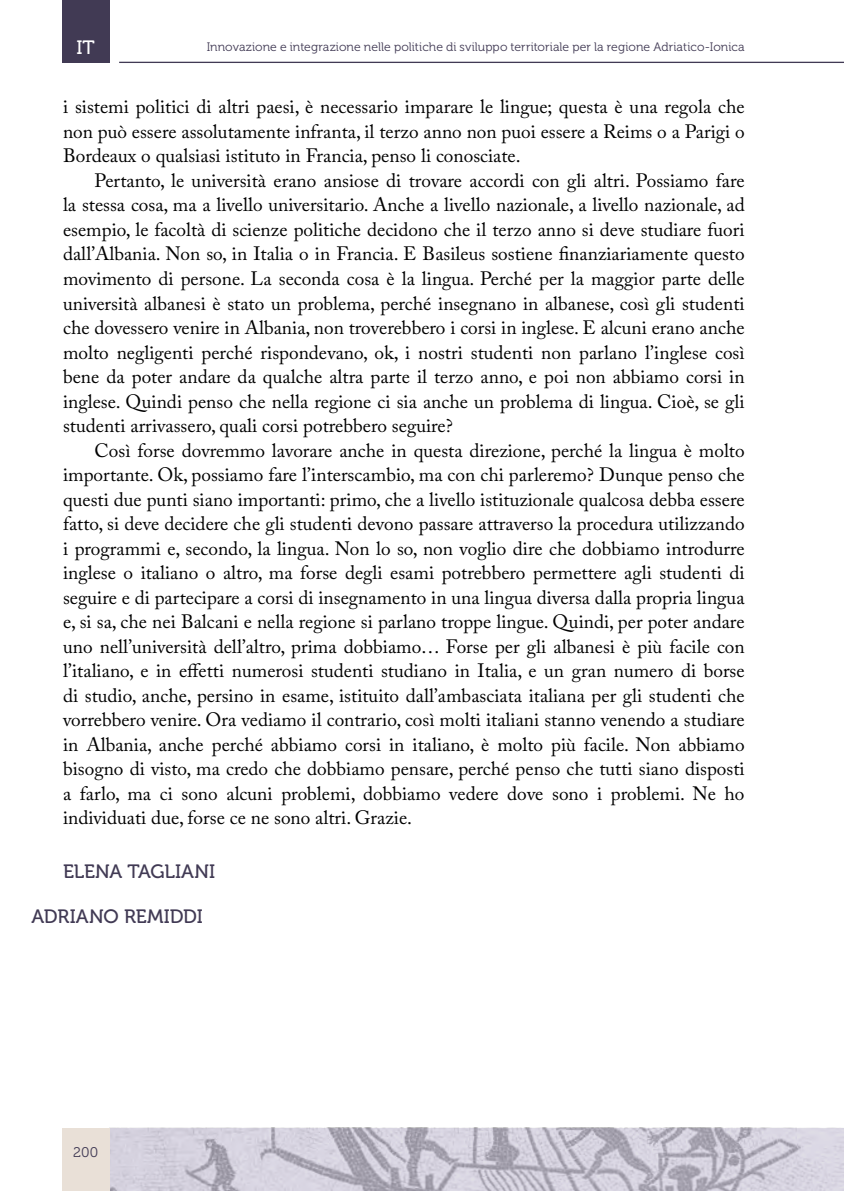
<style>
.page{position:relative;width:844px;height:1191px;background:#fff}
.page>*{position:absolute;margin:0;border:0;box-sizing:border-box;transform-origin:0 0}
.t1{font:19.25px "Adobe Caslon Pro";color:#000}
.t2{font:19.25px "Museo 500";letter-spacing:-.005em;color:#413a54}
.t3{font:19.25px "Museo 500";color:#fff}
.t4{font:14px "Museo 300";color:#413a54}
.t5{font:12.25px "Museo 300";letter-spacing:.005em;color:#413a54}
</style>
<div class="page">
<svg style="left:109px;top:1128px;width:734px;height:63px;background:#c7c3d0"></svg>
<div style="left:62px;top:1128px;width:47px;height:63px;background:#e9e0d7"></div>
<hr style="left:119px;top:62px;width:724px;height:1px;background:#413a54">
<div style="left:62px;top:0;width:47px;height:63px;background:#413a54"></div>
<p class="t3" style="left:76px;top:37px;width:20px">IT</p>
<p class="t5" style="left:207px;top:40px;width:539px">Innovazione e integrazione nelle politiche di sviluppo territoriale per la regione Adriatico-Ionica</p>
<p class="t1" style="left:63px;top:95px;width:683px">i sistemi politici di altri paesi, è necessario imparare le lingue; questa è una regola che</p>
<p class="t1" style="left:63px;top:120px;width:683px">non può essere assolutamente infranta, il terzo anno non puoi essere a Reims o a Parigi o</p>
<p class="t1" style="left:63px;top:144px;width:459px">Bordeaux o qualsiasi istituto in Francia, penso li conosciate.</p>
<p class="t1" style="left:94px;top:169px;width:651px">Pertanto, le università erano ansiose di trovare accordi con gli altri. Possiamo fare</p>
<p class="t1" style="left:63px;top:193px;width:683px">la stessa cosa, ma a livello universitario. Anche a livello nazionale, a livello nazionale, ad</p>
<p class="t1" style="left:63px;top:218px;width:683px">esempio, le facoltà di scienze politiche decidono che il terzo anno si deve studiare fuori</p>
<p class="t1" style="left:63px;top:242px;width:683px">dall’Albania. Non so, in Italia o in Francia. E Basileus sostiene finanziariamente questo</p>
<p class="t1" style="left:63px;top:267px;width:683px">movimento di persone. La seconda cosa è la lingua. Perché per la maggior parte delle</p>
<p class="t1" style="left:63px;top:292px;width:683px">università albanesi è stato un problema, perché insegnano in albanese, così gli studenti</p>
<p class="t1" style="left:63px;top:316px;width:683px">che dovessero venire in Albania, non troverebbero i corsi in inglese. E alcuni erano anche</p>
<p class="t1" style="left:63px;top:341px;width:683px">molto negligenti perché rispondevano, ok, i nostri studenti non parlano l’inglese così</p>
<p class="t1" style="left:63px;top:365px;width:683px">bene da poter andare da qualche altra parte il terzo anno, e poi non abbiamo corsi in</p>
<p class="t1" style="left:63px;top:390px;width:683px">inglese. Quindi penso che nella regione ci sia anche un problema di lingua. Cioè, se gli</p>
<p class="t1" style="left:63px;top:414px;width:391px">studenti arrivassero, quali corsi potrebbero seguire?</p>
<p class="t1" style="left:94px;top:439px;width:651px">Così forse dovremmo lavorare anche in questa direzione, perché la lingua è molto</p>
<p class="t1" style="left:63px;top:463px;width:683px">importante. Ok, possiamo fare l’interscambio, ma con chi parleremo? Dunque penso che</p>
<p class="t1" style="left:63px;top:488px;width:683px">questi due punti siano importanti: primo, che a livello istituzionale qualcosa debba essere</p>
<p class="t1" style="left:63px;top:512px;width:683px">fatto, si deve decidere che gli studenti devono passare attraverso la procedura utilizzando</p>
<p class="t1" style="left:63px;top:537px;width:683px">i programmi e, secondo, la lingua. Non lo so, non voglio dire che dobbiamo introdurre</p>
<p class="t1" style="left:63px;top:561px;width:683px">inglese o italiano o altro, ma forse degli esami potrebbero permettere agli studenti di</p>
<p class="t1" style="left:63px;top:586px;width:682px">seguire e di partecipare a corsi di insegnamento in una lingua diversa dalla propria lingua</p>
<p class="t1" style="left:63px;top:610px;width:682px">e, si sa, che nei Balcani e nella regione si parlano troppe lingue. Quindi, per poter andare</p>
<p class="t1" style="left:63px;top:635px;width:683px">uno nell’università dell’altro, prima dobbiamo… Forse per gli albanesi è più facile con</p>
<p class="t1" style="left:63px;top:659px;width:683px">l’italiano, e in effetti numerosi studenti studiano in Italia, e un gran numero di borse</p>
<p class="t1" style="left:63px;top:684px;width:683px">di studio, anche, persino in esame, istituito dall’ambasciata italiana per gli studenti che</p>
<p class="t1" style="left:63px;top:708px;width:683px">vorrebbero venire. Ora vediamo il contrario, così molti italiani stanno venendo a studiare</p>
<p class="t1" style="left:63px;top:733px;width:683px">in Albania, anche perché abbiamo corsi in italiano, è molto più facile. Non abbiamo</p>
<p class="t1" style="left:63px;top:757px;width:683px">bisogno di visto, ma credo che dobbiamo pensare, perché penso che tutti siano disposti</p>
<p class="t1" style="left:63px;top:782px;width:682px">a farlo, ma ci sono alcuni problemi, dobbiamo vedere dove sono i problemi. Ne ho</p>
<p class="t1" style="left:63px;top:806px;width:350px">individuati due, forse ce ne sono altri. Grazie.</p>
<p class="t2" style="left:63px;top:861px;width:154px">ELENA TAGLIANI</p>
<p class="t2" style="left:32px;top:906px;width:173px">ADRIANO REMIDDI</p>
<p class="t4" style="left:73px;top:1144px;width:26px">200</p>
</div>
